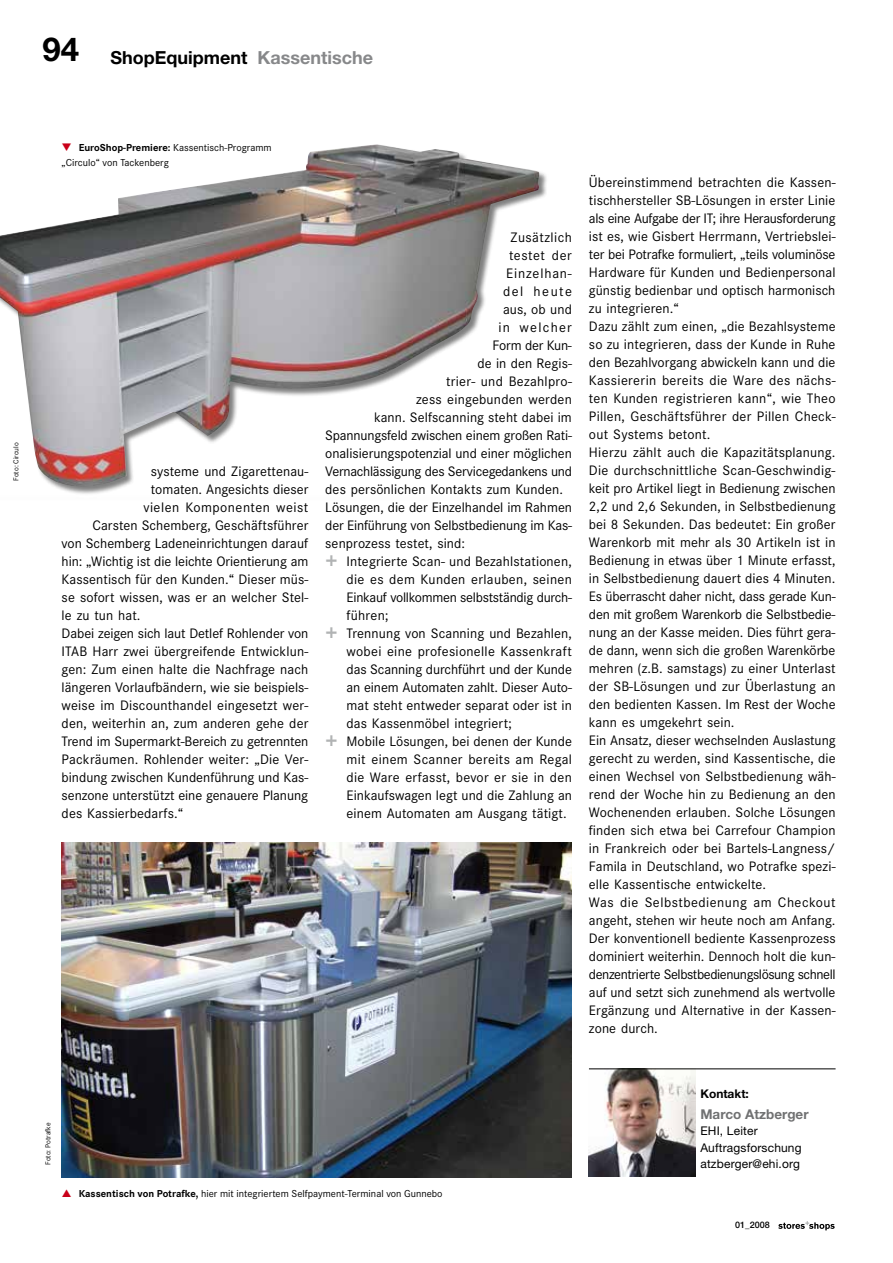
<style>
.page{position:relative;width:893px;height:1263px;background:#fff}
.page>*{position:absolute;margin:0;border:0;box-sizing:border-box;transform-origin:0 0}
.t1{font:700 18px "Helvetica Neue LT Pro";color:#000}
.t2{font:14.25px/18px "Corporate S";letter-spacing:.005em;color:#000}
.t3{font:14.25px "Corporate S";letter-spacing:-.015em;color:#000}
.t4{font:14.25px "Corporate S";letter-spacing:-.02em;color:#000}
.t5{font:14.25px "Corporate S";letter-spacing:.025em;color:#000}
.t6{font:14.25px "Corporate S";letter-spacing:.035em;color:#000}
.t7{font:14.25px "Corporate S";letter-spacing:.03em;color:#000}
.t8{font:14.25px "Corporate S";letter-spacing:.06em;color:#000}
.t9{font:14.25px "Corporate S";letter-spacing:.04em;color:#000}
.t10{font:14.25px "Corporate S";letter-spacing:.09em;color:#000}
.t11{font:14.25px "Corporate S";letter-spacing:.105em;color:#000}
.t12{font:700 13.5px "Helvetica Neue LT Pro";color:#707172}
.t13{font:12px/16.5px "Helvetica Neue LT Pro";letter-spacing:.015em;color:#000}
.t14{font:700 12px "Helvetica Neue LT Pro";color:#000}
.t15{font:10.5px/15px "Corporate S";color:#000}
.t16{font:500 9px "Helvetica Neue LT Pro";color:#000}
.t17{font:7.5px "Corporate S";color:#000}
.s1{font-size:33px}
.s2{color:#87888a}
.s3{color:#c90019}
.s4{font-weight:700}
</style>
<div class="page">
<svg style="left:778px;top:1221px;width:57px;height:9px"></svg>
<img style="left:0;top:144px;width:540px;height:345px">
<img style="left:589px;top:1069px;width:106px;height:108px">
<hr style="left:589px;top:1068px;width:247px;height:1px;background:#000">
<img style="left:62px;top:842px;width:510px;height:336px">
<p class="t1" style="left:43px;top:46px;width:332px"><span class="s1">94</span> ShopEquipment <span class="s2">Kassentische</span></p>
<p class="t17" style="left:12px;top:481px;width:40px;rotate:-90deg">Foto: Circulo</p>
<p class="t15" style="left:62px;top:141px;width:212px"><span class="s3">❑</span> <span class="s4">EuroShop-Premiere:</span> Kassentisch-Programm „Circulo“ von Tackenberg</p>
<p class="t2" style="left:151px;top:462px;width:159px">systeme und Zigarettenau-</p>
<p class="t2" style="left:151px;top:480px;width:159px">tomaten. Angesichts dieser</p>
<p class="t6" style="left:143px;top:499px;width:166px">vielen Komponenten weist</p>
<p class="t2" style="left:92px;top:516px;width:217px">Carsten Schemberg, Geschäftsführer</p>
<p class="t2" style="left:62px;top:534px;width:248px">von Schemberg Ladeneinrichtungen darauf</p>
<p class="t2" style="left:62px;top:552px;width:248px">hin: „Wichtig ist die leichte Orientierung am</p>
<p class="t2" style="left:62px;top:570px;width:248px">Kassentisch für den Kunden.“ Dieser müs-</p>
<p class="t2" style="left:62px;top:588px;width:248px">se sofort wissen, was er an welcher Stel-</p>
<p class="t2" style="left:62px;top:606px;width:80px">le zu tun hat.</p>
<p class="t2" style="left:62px;top:624px;width:248px">Dabei zeigen sich laut Detlef Rohlender von</p>
<p class="t2" style="left:62px;top:642px;width:248px">ITAB Harr zwei übergreifende Entwicklun-</p>
<p class="t2" style="left:62px;top:660px;width:248px">gen: Zum einen halte die Nachfrage nach</p>
<p class="t2" style="left:62px;top:678px;width:248px">längeren Vorlaufbändern, wie sie beispiels-</p>
<p class="t2" style="left:62px;top:696px;width:248px">weise im Discounthandel eingesetzt wer-</p>
<p class="t2" style="left:62px;top:714px;width:248px">den, weiterhin an, zum anderen gehe der</p>
<p class="t2" style="left:62px;top:732px;width:248px">Trend im Supermarkt-Bereich zu getrennten</p>
<p class="t2" style="left:62px;top:750px;width:248px">Packräumen. Rohlender weiter: „Die Ver-</p>
<p class="t2" style="left:62px;top:768px;width:248px">bindung zwischen Kundenführung und Kas-</p>
<p class="t2" style="left:62px;top:786px;width:248px">senzone unterstützt eine genauere Planung</p>
<p class="t2" style="left:62px;top:804px;width:123px">des Kassierbedarfs.“</p>
<p class="t7" style="left:511px;top:229px;width:63px">Zusätzlich</p>
<p class="t9" style="left:509px;top:247px;width:64px">testet der</p>
<p class="t8" style="left:506px;top:265px;width:67px">Einzelhan-</p>
<p class="t11" style="left:503px;top:283px;width:70px">del heute</p>
<p class="t2" style="left:503px;top:300px;width:70px">aus, ob und</p>
<p class="t10" style="left:499px;top:319px;width:75px">in welcher</p>
<p class="t3" style="left:493px;top:337px;width:81px">Form der Kun-</p>
<p class="t2" style="left:478px;top:354px;width:96px">de in den Regis-</p>
<p class="t2" style="left:446px;top:372px;width:127px">trier- und Bezahlpro-</p>
<p class="t2" style="left:416px;top:390px;width:157px">zess eingebunden werden</p>
<p class="t2" style="left:374px;top:408px;width:199px">kann. Selfscanning steht dabei im</p>
<p class="t3" style="left:325px;top:427px;width:248px">Spannungsfeld zwischen einem großen Rati-</p>
<p class="t2" style="left:325px;top:444px;width:248px">onalisierungspotenzial und einer möglichen</p>
<p class="t4" style="left:325px;top:463px;width:248px">Vernachlässigung des Servicegedankens und</p>
<p class="t2" style="left:325px;top:480px;width:239px">des persönlichen Kontakts zum Kunden.</p>
<p class="t2" style="left:325px;top:498px;width:248px">Lösungen, die der Einzelhandel im Rahmen</p>
<p class="t3" style="left:325px;top:517px;width:248px">der Einführung von Selbstbedienung im Kas-</p>
<p class="t2" style="left:325px;top:534px;width:141px">senprozess testet, sind:</p>
<p class="t2" style="left:347px;top:552px;width:227px">Integrierte Scan- und Bezahlstationen,</p>
<p class="t2" style="left:347px;top:570px;width:227px">die es dem Kunden erlauben, seinen</p>
<p class="t4" style="left:347px;top:589px;width:227px">Einkauf vollkommen selbstständig durch-</p>
<p class="t2" style="left:347px;top:606px;width:43px">führen;</p>
<p class="t2" style="left:347px;top:624px;width:227px">Trennung von Scanning und Bezahlen,</p>
<p class="t2" style="left:347px;top:642px;width:227px">wobei eine profesionelle Kassenkraft</p>
<p class="t2" style="left:347px;top:660px;width:227px">das Scanning durchführt und der Kunde</p>
<p class="t2" style="left:347px;top:678px;width:227px">an einem Automaten zahlt. Dieser Auto-</p>
<p class="t2" style="left:347px;top:696px;width:227px">mat steht entweder separat oder ist in</p>
<p class="t2" style="left:347px;top:714px;width:167px">das Kassenmöbel integriert;</p>
<p class="t2" style="left:347px;top:732px;width:227px">Mobile Lösungen, bei denen der Kunde</p>
<p class="t5" style="left:347px;top:751px;width:227px">mit einem Scanner bereits am Regal</p>
<p class="t2" style="left:347px;top:768px;width:227px">die Ware erfasst, bevor er sie in den</p>
<p class="t2" style="left:347px;top:786px;width:227px">Einkaufswagen legt und die Zahlung an</p>
<p class="t2" style="left:347px;top:804px;width:222px">einem Automaten am Ausgang tätigt.</p>
<p class="t2" style="left:589px;top:174px;width:248px">Übereinstimmend betrachten die Kassen&shy;tischhersteller SB-Lösungen in erster Linie als eine Aufgabe der IT; ihre Herausforderung ist es, wie Gisbert Herrmann, Vertriebslei&shy;ter bei Potrafke formuliert, „teils voluminöse Hardware für Kunden und Bedienpersonal günstig bedienbar und optisch harmonisch zu integrieren.“<br>Dazu zählt zum einen, „die Bezahlsysteme so zu integrieren, dass der Kunde in Ruhe den Bezahlvorgang abwickeln kann und die Kassiererin bereits die Ware des nächs&shy;ten Kunden registrieren kann“, wie Theo Pillen, Geschäftsführer der Pillen Check&shy;out Systems betont.<br>Hierzu zählt auch die Kapazitätsplanung.<br>Die durchschnittliche Scan-Geschwindig&shy;keit pro Artikel liegt in Bedienung zwischen 2,2 und 2,6 Sekunden, in Selbstbedienung bei 8 Sekunden. Das bedeutet: Ein großer Warenkorb mit mehr als 30 Artikeln ist in Bedienung in etwas über 1 Minute erfasst, in Selbstbedienung dauert dies 4 Minuten.<br>Es überrascht daher nicht, dass gerade Kun&shy;den mit großem Warenkorb die Selbstbedie&shy;nung an der Kasse meiden. Dies führt gera&shy;de dann, wenn sich die großen Warenkörbe mehren (z.B. samstags) zu einer Unterlast der SB-Lösungen und zur Überlastung an den bedienten Kassen. Im Rest der Woche kann es umgekehrt sein.<br>Ein Ansatz, dieser wechselnden Auslastung gerecht zu werden, sind Kassentische, die einen Wechsel von Selbstbedienung wäh&shy;rend der Woche hin zu Bedienung an den Wochenenden erlauben. Solche Lösungen finden sich etwa bei Carrefour Champion in Frankreich oder bei Bartels-Langness/ Famila in Deutschland, wo Potrafke spezi&shy;elle Kassentische entwickelte.<br>Was die Selbstbedienung am Checkout angeht, stehen wir heute noch am Anfang.<br>Der konventionell bediente Kassenprozess dominiert weiterhin. Dennoch holt die kun&shy;denzentrierte Selbstbedienungslösung schnell auf und setzt sich zunehmend als wertvolle Ergänzung und Alternative in der Kassen&shy;zone durch.</p>
<p class="t17" style="left:44px;top:1165px;width:44px;rotate:-90deg">Foto: Potrafke</p>
<p class="t15" style="left:79px;top:1186px;width:365px"><span class="s4">Kassentisch von Potrafke,</span> hier mit integriertem Selfpayment-Terminal von Gunnebo</p>
<p class="t14" style="left:700px;top:1086px;width:50px">Kontakt:</p>
<p class="t12" style="left:700px;top:1106px;width:110px">Marco Atzberger</p>
<p class="t13" style="left:700px;top:1123px;width:103px">EHI, Leiter<br>Auftragsforschung atzberger@ehi.org</p>
<p class="t16" style="left:735px;top:1220px;width:36px">01_2008</p>
</div>
